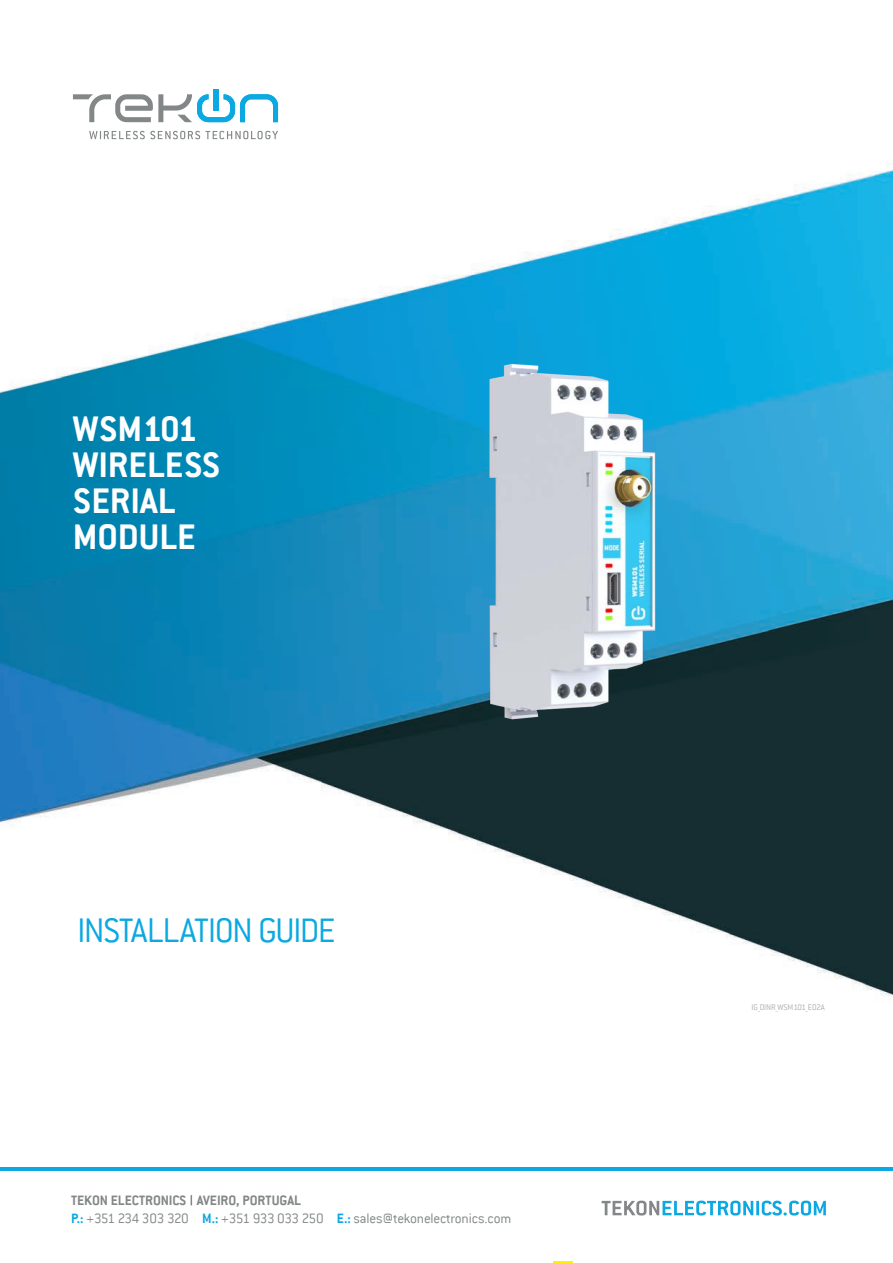
<style>
.page{position:relative;width:893px;height:1263px;background:#fff}
.page>*{position:absolute;margin:0;border:0;box-sizing:border-box;transform-origin:0 0}
.t1{font:700 39px/36px "Conduit ITC Pro";color:#fff}
.t2{font:300 37.5px "Conduit ITC";letter-spacing:-.045em;color:#0ba8e1}
.t3{font:300 15px/18px "Conduit ITC";letter-spacing:-.02em;color:#838788}
.t4{font:300 9px "Conduit ITC";letter-spacing:-.015em;color:#acadae}
.s1{font-weight:700}
.s2{font-weight:700;color:#0ba8e1}
</style>
<div class="page">
<div style="left:553px;top:1168px;width:20px;height:95px;background:linear-gradient(to right,#fff,#fff)"></div>
<img style="left:0;top:105px;width:893px;height:1155px">
<svg style="left:73px;top:89px;width:205px;height:33px"></svg>
<svg style="left:89px;top:131px;width:111px;height:8px"></svg>
<svg style="left:206px;top:131px;width:72px;height:8px"></svg>
<hr style="left:0;top:1167px;width:893px;height:3px;background:#0ba8e1">
<svg style="left:599px;top:1200px;width:154px;height:15px"></svg>
<hr style="left:756px;top:1201px;width:3px;height:14px;background:#0ba8e1">
<svg style="left:759px;top:1200px;width:67px;height:15px"></svg>
<svg style="left:187px;top:1194px;width:5px;height:11px"></svg>
<img style="left:324px;top:358px;width:456px;height:369px">
<p class="t1" style="left:73px;top:410px;width:149px">WSM101<br>WIRELESS</p>
<p class="t1" style="left:73px;top:482px;width:104px">SERIAL</p>
<p class="t1" style="left:73px;top:518px;width:124px">MODULE</p>
<p class="t2" style="left:77px;top:910px;width:260px">INSTALLATION GUIDE</p>
<p class="t3" style="left:68px;top:1190px;width:442px"><span class="s1">TEKON ELECTRONICS AVEIRO, PORTUGAL<br></span><span class="s2">P.:</span> +351 234 303 320 <span class="s2">M.:</span> +351 933 033 250 <span class="s2">E.:</span> sales@tekonelectronics.com</p>
<p class="t3" style="left:71px;top:1191px;width:442px"><span class="s1">TEKON ELECTRONICS AVEIRO, PORTUGAL<br></span><span class="s2">P.:</span> +351 234 303 320 <span class="s2">M.:</span> +351 933 033 250 <span class="s2">E.:</span> sales@tekonelectronics.com</p>
<p class="t4" style="left:752px;top:1002px;width:75px">IG_DINR_WSM101_E02A</p>
</div>
